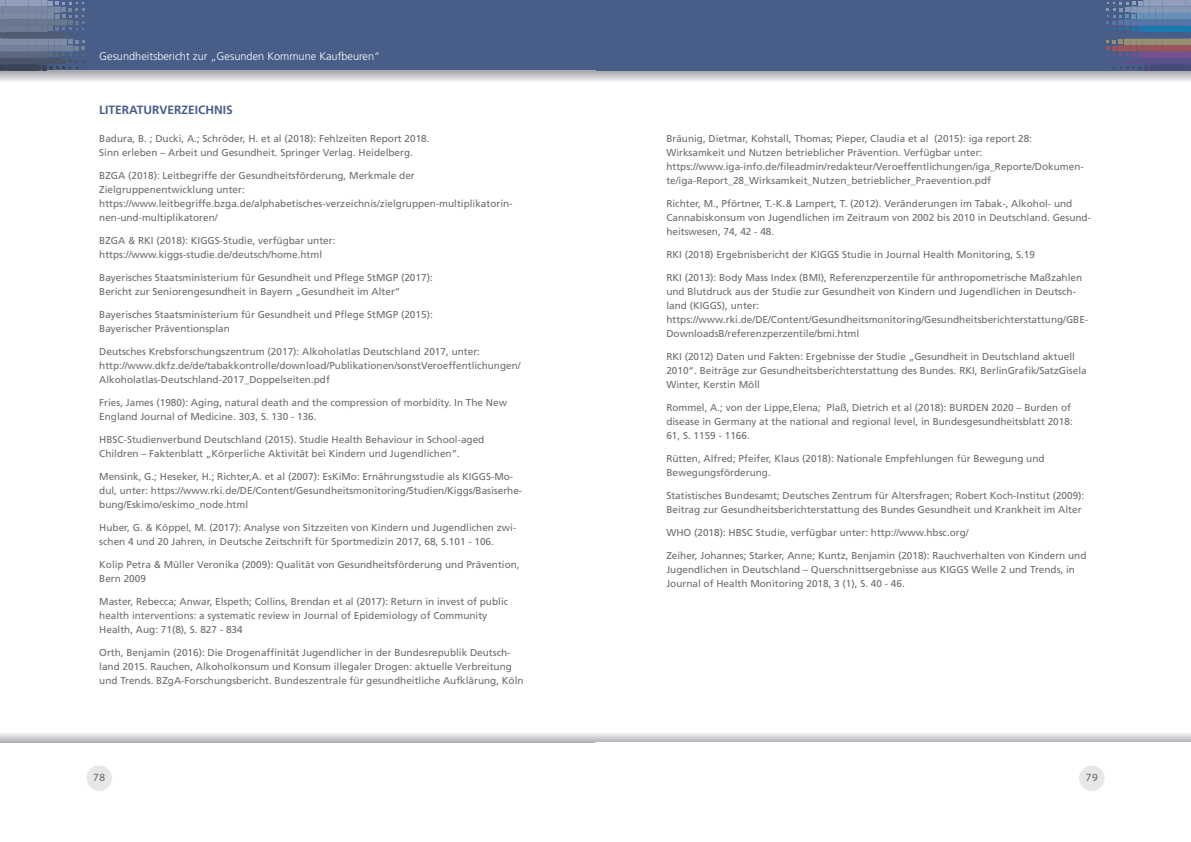
<style>
.page{position:relative;width:1191px;height:842px;background:#fff}
.page>*{position:absolute;margin:0;border:0;box-sizing:border-box;transform-origin:0 0}
.t1{font:700 12px "Frutiger";color:#485e88}
.t2{font:300 11px "Frutiger";color:#fff}
.t3{font:11px "Myriad Pro";color:#636366}
.t4{font:10px/14px "Frutiger";color:#6c6d70}
</style>
<div class="page">
<svg style="left:595px;top:71px;width:596px;height:11px;background:#cdced1"></svg>
<div style="left:595px;top:0;width:596px;height:71px;background:#485e88"></div>
<div style="left:0;top:0;width:595px;height:71px;background:#485e88"></div>
<svg style="left:0;top:71px;width:595px;height:11px;background:#cdced1"></svg>
<svg style="left:595px;top:733px;width:596px;height:9px;background:#d2d3d5"></svg>
<svg style="left:0;top:733px;width:595px;height:10px;background:#cecfd2"></svg>
<div style="left:86px;top:765px;width:26px;height:26px;background:#e6e7e9;border-radius:50%"></div>
<div style="left:1079px;top:765px;width:25px;height:26px;background:#e6e7e9;border-radius:50%"></div>
<svg style="left:0;top:0;width:85px;height:71px"></svg>
<svg style="left:1106px;top:0;width:85px;height:71px"></svg>
<p class="t2" style="left:99px;top:50px;width:282px">Gesundheitsbericht zur „Gesunden Kommune Kaufbeuren“</p>
<p class="t1" style="left:99px;top:103px;width:135px">LITERATURVERZEICHNIS</p>
<p class="t4" style="left:99px;top:132px;width:332px">Badura, B. ; Ducki, A.; Schröder, H. et al (2018): Fehlzeiten Report 2018.<br>Sinn erleben – Arbeit und Gesundheit. Springer Verlag. Heidelberg.</p>
<p class="t4" style="left:99px;top:169px;width:415px">BZGA (2018): Leitbegriffe der Gesundheitsförderung, Merkmale der Zielgruppenentwicklung unter: https://www.leitbegriffe.bzga.de/alphabetisches-verzeichnis/zielgruppen-multiplikatorin&shy;nen-und-multiplikatoren/</p>
<p class="t4" style="left:99px;top:234px;width:238px">BZGA &amp; RKI (2018): KIGGS-Studie, verfügbar unter: https://www.kiggs-studie.de/deutsch/home.html</p>
<p class="t4" style="left:99px;top:271px;width:335px">Bayerisches Staatsministerium für Gesundheit und Pflege StMGP (2017):<br>Bericht zur Seniorengesundheit in Bayern „Gesundheit im Alter“</p>
<p class="t4" style="left:99px;top:308px;width:335px">Bayerisches Staatsministerium für Gesundheit und Pflege StMGP (2015):<br>Bayerischer Präventionsplan</p>
<p class="t4" style="left:99px;top:345px;width:423px">Deutsches Krebsforschungszentrum (2017): Alkoholatlas Deutschland 2017, unter: http://www.dkfz.de/de/tabakkontrolle/download/Publikationen/sonstVeroeffentlichungen/<br>Alkoholatlas-Deutschland-2017_Doppelseiten.pdf</p>
<p class="t4" style="left:99px;top:396px;width:409px">Fries, James (1980): Aging, natural death and the compression of morbidity. In The New<br>England Journal of Medicine. 303, S. 130 - 136.</p>
<p class="t4" style="left:99px;top:433px;width:387px">HBSC-Studienverbund Deutschland (2015). Studie Health Behaviour in School-aged<br>Children – Faktenblatt „Körperliche Aktivität bei Kindern und Jugendlichen”.</p>
<p class="t4" style="left:99px;top:470px;width:424px">Mensink, G.; Heseker, H.; Richter,A. et al (2007): EsKiMo: Ernährungsstudie als KIGGS-Mo&shy;dul, unter: https://www.rki.de/DE/Content/Gesundheitsmonitoring/Studien/Kiggs/Basiserhe&shy;bung/Eskimo/eskimo_node.html</p>
<p class="t4" style="left:99px;top:521px;width:418px">Huber, G. &amp; Köppel, M. (2017): Analyse von Sitzzeiten von Kindern und Jugendlichen zwi&shy;schen 4 und 20 Jahren, in Deutsche Zeitschrift für Sportmedizin 2017, 68, S.101 - 106.</p>
<p class="t4" style="left:99px;top:558px;width:422px">Kolip Petra &amp; Müller Veronika (2009): Qualität von Gesundheitsförderung und Prävention,<br>Bern 2009</p>
<p class="t4" style="left:99px;top:595px;width:410px">Master, Rebecca; Anwar, Elspeth; Collins, Brendan et al (2017): Return in invest of public health interventions: a systematic review in Journal of Epidemiology of Community<br>Health, Aug: 71(8), S. 827 - 834</p>
<p class="t4" style="left:99px;top:646px;width:426px">Orth, Benjamin (2016): Die Drogenaffinität Jugendlicher in der Bundesrepublik Deutsch&shy;land 2015. Rauchen, Alkoholkonsum und Konsum illegaler Drogen: aktuelle Verbreitung und Trends. BZgA-Forschungsbericht. Bundeszentrale für gesundheitliche Aufklärung, Köln</p>
<p class="t4" style="left:666px;top:131px;width:419px">Bräunig, Dietmar, Kohstall, Thomas; Pieper, Claudia et al (2015): iga report 28:<br>Wirksamkeit und Nutzen betrieblicher Prävention. Verfügbar unter: https://www.iga-info.de/fileadmin/redakteur/Veroeffentlichungen/iga_Reporte/Dokumen&shy;te/iga-Report_28_Wirksamkeit_Nutzen_betrieblicher_Praevention.pdf</p>
<p class="t4" style="left:666px;top:196px;width:426px">Richter, M., Pförtner, T.-K.&amp; Lampert, T. (2012). Veränderungen im Tabak-, Alkohol- und<br>Cannabiskonsum von Jugendlichen im Zeitraum von 2002 bis 2010 in Deutschland. Gesund&shy;heitswesen, 74, 42 - 48.</p>
<p class="t4" style="left:666px;top:247px;width:370px">RKI (2018) Ergebnisbericht der KIGGS Studie in Journal Health Monitoring, S.19</p>
<p class="t4" style="left:666px;top:270px;width:423px">RKI (2013): Body Mass Index (BMI), Referenzperzentile für anthropometrische Maßzahlen und Blutdruck aus der Studie zur Gesundheit von Kindern und Jugendlichen in Deutsch&shy;land (KIGGS), unter: https://www.rki.de/DE/Content/Gesundheitsmonitoring/Gesundheitsberichterstattung/GBE-DownloadsB/referenzperzentile/bmi.html</p>
<p class="t4" style="left:666px;top:349px;width:422px">RKI (2012) Daten und Fakten: Ergebnisse der Studie „Gesundheit in Deutschland aktuell<br>2010“. Beiträge zur Gesundheitsberichterstattung des Bundes. RKI, BerlinGrafik/SatzGisela<br>Winter, Kerstin Möll</p>
<p class="t4" style="left:666px;top:400px;width:408px">Rommel, A.; von der Lippe,Elena; Plaß, Dietrich et al (2018): BURDEN 2020 – Burden of disease in Germany at the national and regional level, in Bundesgesundheitsblatt 2018:<br>61, S. 1159 - 1166.</p>
<p class="t4" style="left:666px;top:451px;width:380px">Rütten, Alfred; Pfeifer, Klaus (2018): Nationale Empfehlungen für Bewegung und<br>Bewegungsförderung.</p>
<p class="t4" style="left:666px;top:488px;width:419px">Statistisches Bundesamt; Deutsches Zentrum für Altersfragen; Robert Koch-Institut (2009):<br>Beitrag zur Gesundheitsberichterstattung des Bundes Gesundheit und Krankheit im Alter</p>
<p class="t4" style="left:666px;top:525px;width:304px">WHO (2018): HBSC Studie, verfügbar unter: http://www.hbsc.org/</p>
<p class="t4" style="left:666px;top:548px;width:421px">Zeiher, Johannes; Starker, Anne; Kuntz, Benjamin (2018): Rauchverhalten von Kindern und<br>Jugendlichen in Deutschland – Querschnittsergebnisse aus KIGGS Welle 2 und Trends, in<br>Journal of Health Monitoring 2018, 3 (1), S. 40 - 46.</p>
<p class="t3" style="left:93px;top:771px;width:13px">78</p>
<p class="t3" style="left:1085px;top:771px;width:13px">79</p>
</div>
